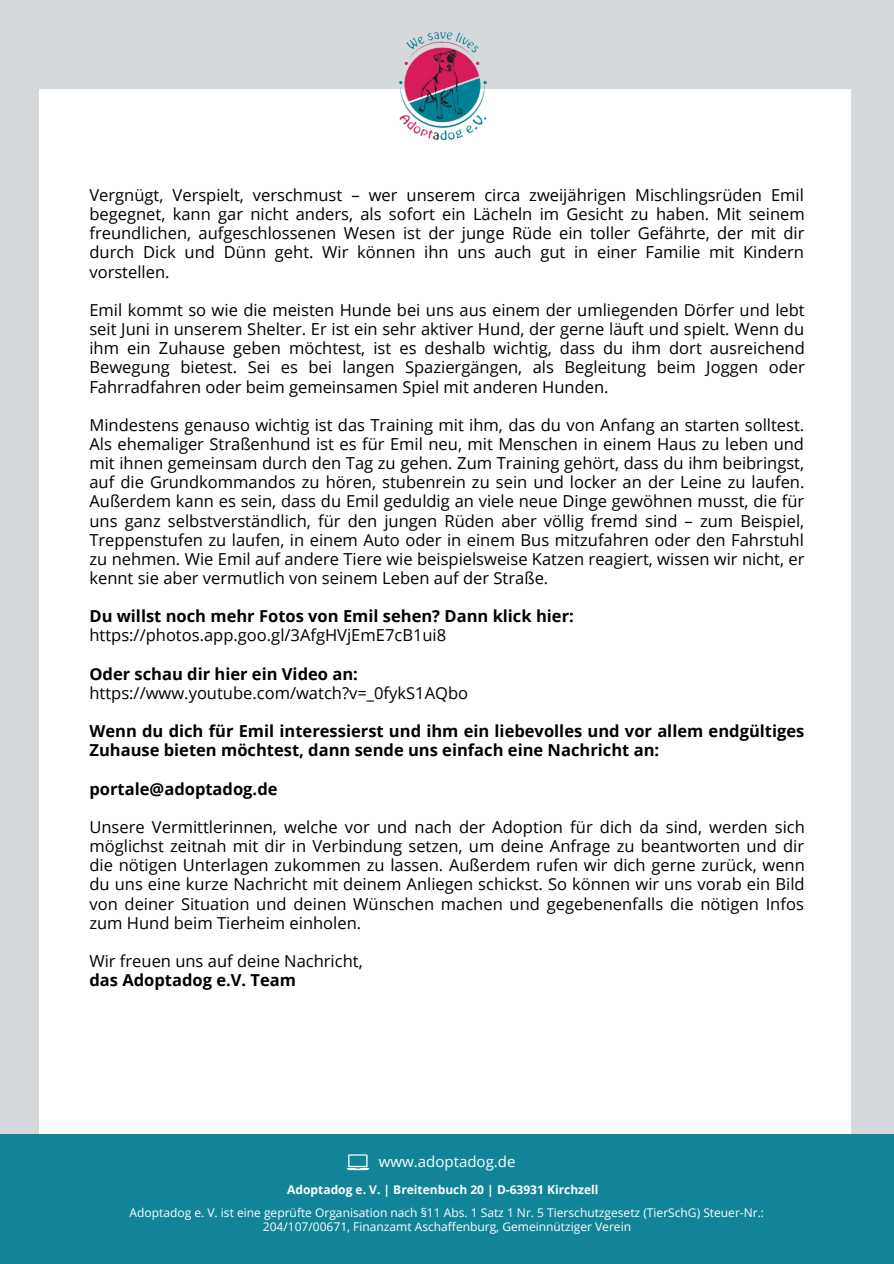
<style>
.page{position:relative;width:894px;height:1264px;background:#fff}
.page>*{position:absolute;margin:0;border:0;box-sizing:border-box;transform-origin:0 0}
.t1{font:16.5px/19.2px "Open Sans";color:#000;text-align:justify}
.t2{font:700 16.5px/19.2px "Open Sans";color:#000}
.t3{font:15px "Open Sans";color:#fff}
.t4{font:12px/14px "Open Sans";color:#fff;text-align:center}
.t5{font:700 12px "Open Sans";color:#fff}
</style>
<div class="page">
<div style="left:0;top:0;width:893px;height:1263px;background:#d5d9dc"></div>
<div style="left:39px;top:89px;width:811px;height:1174px;background:#fff"></div>
<img style="left:398px;top:31px;width:89px;height:110px">
<div style="left:0;top:1133px;width:893px;height:130px;background:#128499"></div>
<svg style="left:346px;top:1154px;width:23px;height:16px"></svg>
<p class="t1" style="left:89px;top:185px;width:716px">Vergnügt, Verspielt, verschmust – wer unserem circa zweijährigen Mischlingsrüden Emil begegnet, kann gar nicht anders, als sofort ein Lächeln im Gesicht zu haben. Mit seinem freundlichen, aufgeschlossenen Wesen ist der junge Rüde ein toller Gefährte, der mit dir durch Dick und Dünn geht. Wir können ihn uns auch gut in einer Familie mit Kindern vorstellen.</p>
<p class="t1" style="left:89px;top:300px;width:716px">Emil kommt so wie die meisten Hunde bei uns aus einem der umliegenden Dörfer und lebt seit Juni in unserem Shelter. Er ist ein sehr aktiver Hund, der gerne läuft und spielt. Wenn du ihm ein Zuhause geben möchtest, ist es deshalb wichtig, dass du ihm dort ausreichend Bewegung bietest. Sei es bei langen Spaziergängen, als Begleitung beim Joggen oder Fahrradfahren oder beim gemeinsamen Spiel mit anderen Hunden.</p>
<p class="t1" style="left:89px;top:415px;width:716px">Mindestens genauso wichtig ist das Training mit ihm, das du von Anfang an starten solltest.<br>Als ehemaliger Straßenhund ist es für Emil neu, mit Menschen in einem Haus zu leben und mit ihnen gemeinsam durch den Tag zu gehen. Zum Training gehört, dass du ihm beibringst, auf die Grundkommandos zu hören, stubenrein zu sein und locker an der Leine zu laufen.<br>Außerdem kann es sein, dass du Emil geduldig an viele neue Dinge gewöhnen musst, die für uns ganz selbstverständlich, für den jungen Rüden aber völlig fremd sind – zum Beispiel, Treppenstufen zu laufen, in einem Auto oder in einem Bus mitzufahren oder den Fahrstuhl zu nehmen. Wie Emil auf andere Tiere wie beispielsweise Katzen reagiert, wissen wir nicht, er kennt sie aber vermutlich von seinem Leben auf der Straße.</p>
<p class="t2" style="left:89px;top:606px;width:486px">Du willst noch mehr Fotos von Emil sehen? Dann klick hier:</p>
<p class="t1" style="left:89px;top:625px;width:358px">https://photos.app.goo.gl/3AfgHVjEmE7cB1ui8</p>
<p class="t2" style="left:89px;top:663px;width:270px">Oder schau dir hier ein Video an:</p>
<p class="t1" style="left:89px;top:683px;width:380px">https://www.youtube.com/watch?v=_0fykS1AQbo</p>
<p class="t2" style="left:89px;top:721px;width:716px">Wenn du dich für Emil interessierst und ihm ein liebevolles und vor allem endgültiges<br>Zuhause bieten möchtest, dann sende uns einfach eine Nachricht an:</p>
<p class="t2" style="left:89px;top:778px;width:189px">portale@adoptadog.de</p>
<p class="t1" style="left:89px;top:817px;width:716px">Unsere Vermittlerinnen, welche vor und nach der Adoption für dich da sind, werden sich möglichst zeitnah mit dir in Verbindung setzen, um deine Anfrage zu beantworten und dir die nötigen Unterlagen zukommen zu lassen. Außerdem rufen wir dich gerne zurück, wenn du uns eine kurze Nachricht mit deinem Anliegen schickst. So können wir uns vorab ein Bild von deiner Situation und deinen Wünschen machen und gegebenenfalls die nötigen Infos zum Hund beim Tierheim einholen.</p>
<p class="t1" style="left:89px;top:951px;width:275px">Wir freuen uns auf deine Nachricht,</p>
<p class="t2" style="left:89px;top:970px;width:208px">das Adoptadog e.V. Team</p>
<p class="t3" style="left:379px;top:1151px;width:138px">www.adoptadog.de</p>
<p class="t5" style="left:287px;top:1181px;width:313px">Adoptadog e. V. | Breitenbuch 20 | D-63931 Kirchzell</p>
<p class="t4" style="left:130px;top:1205px;width:635px">Adoptadog e. V. ist eine geprüfte Organisation nach §11 Abs. 1 Satz 1 Nr. 5 Tierschutzgesetz (TierSchG) Steuer-Nr.:<br>204/107/00671, Finanzamt Aschaffenburg, Gemeinnütziger Verein</p>
</div>
